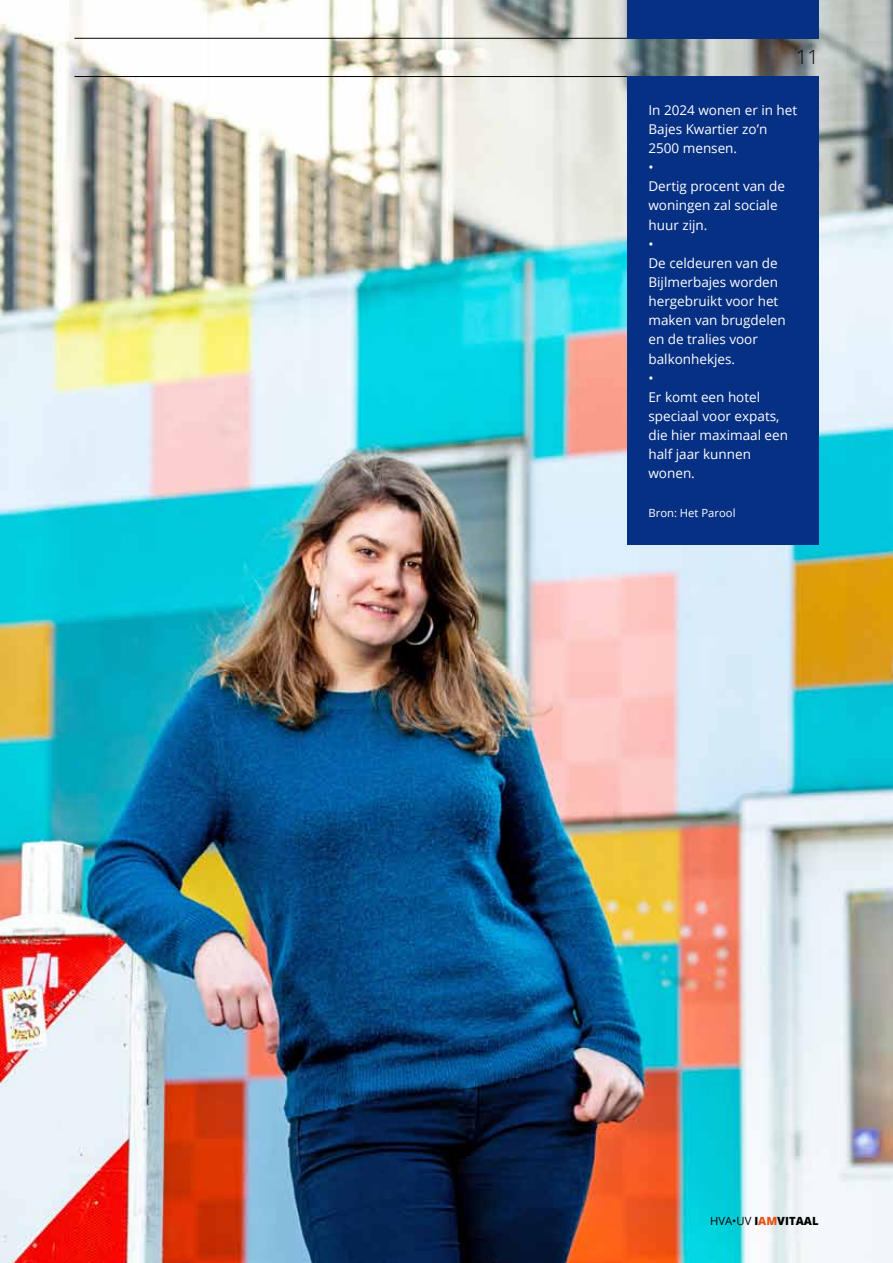
<style>
.page{position:relative;width:893px;height:1263px;background:#fff}
.page>*{position:absolute;margin:0;border:0;box-sizing:border-box;transform-origin:0 0}
.t1{font:300 19.5px "Open Sans";color:#000}
.t2{font:13.5px/19.2px "Open Sans";color:#fff}
.t3{font:800 11.25px "Open Sans";color:#000}
.t4{font:11.25px "Open Sans";color:#fff}
.s1{font-weight:400}
.s2{color:#e85113}
</style>
<div class="page">
<img style="left:0;top:0;width:893px;height:1263px">
<hr style="left:74px;top:38px;width:745px;height:1px;background:#000">
<hr style="left:74px;top:76px;width:745px;height:1px;background:#000">
<div style="left:627px;top:77px;width:192px;height:468px;background:#063084"></div>
<div style="left:627px;top:0;width:192px;height:38px;background:#063084"></div>
<h1 class="t1" style="left:796px;top:44px;width:24px">11</h1>
<p class="t2" style="left:648px;top:100px;width:150px">In 2024 wonen er in het<br>Bajes Kwartier zo’n<br>2500 mensen.<br>•<br>Dertig procent van de woningen zal sociale huur zijn.<br>•<br>De celdeuren van de<br>Bijlmerbajes worden hergebruikt voor het maken van brugdelen en de tralies voor balkonhekjes.<br>•<br>Er komt een hotel speciaal voor expats, die hier maximaal een half jaar kunnen wonen.</p>
<p class="t4" style="left:648px;top:505px;width:89px">Bron: Het Parool</p>
<p class="t3" style="left:710px;top:1212px;width:110px"><span class="s1">HvA•UV</span> I<span class="s2">AM</span>VITAAL</p>
</div>
